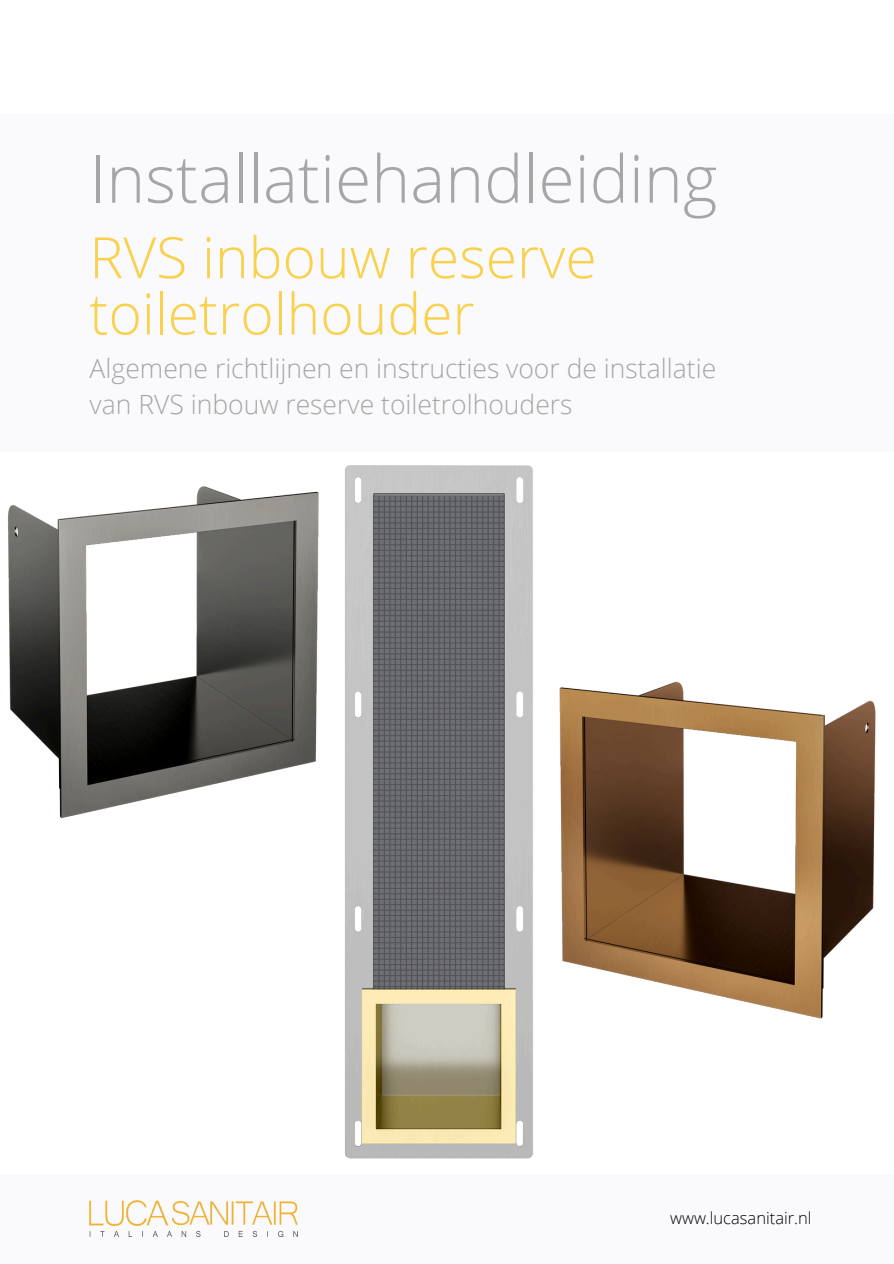
<style>
.page{position:relative;width:894px;height:1264px;background:#fff}
.page>*{position:absolute;margin:0;border:0;box-sizing:border-box;transform-origin:0 0}
.t1{font:300 66px "Open Sans";color:#a6a6a6}
.t2{font:300 57px/56.2px "Open Sans";color:#f9d14c}
.t3{font:300 26.55px/36px "Open Sans";color:#a6a6a6}
.t4{font:300 16.5px "Open Sans";color:#000}
</style>
<div class="page">
<div style="left:0;top:114px;width:893px;height:337px;background:#fafafc"></div>
<div style="left:0;top:1174px;width:893px;height:89px;background:#fafafc"></div>
<img style="left:90px;top:1200px;width:208px;height:36px">
<img style="left:559px;top:681px;width:317px;height:338px">
<img style="left:345px;top:465px;width:188px;height:694px">
<img style="left:7px;top:465px;width:439px;height:440px">
<h1 class="t1" style="left:90px;top:132px;width:629px">Installatiehandleiding</h1>
<h3 class="t2" style="left:89px;top:228px;width:508px">RVS inbouw reserve toiletrolhouder</h3>
<h2 class="t3" style="left:90px;top:349px;width:628px">Algemene richtlijnen en instructies voor de installatie van RVS inbouw reserve toiletrolhouders</h2>
<p class="t4" style="left:670px;top:1206px;width:143px">www.lucasanitair.nl</p>
</div>
